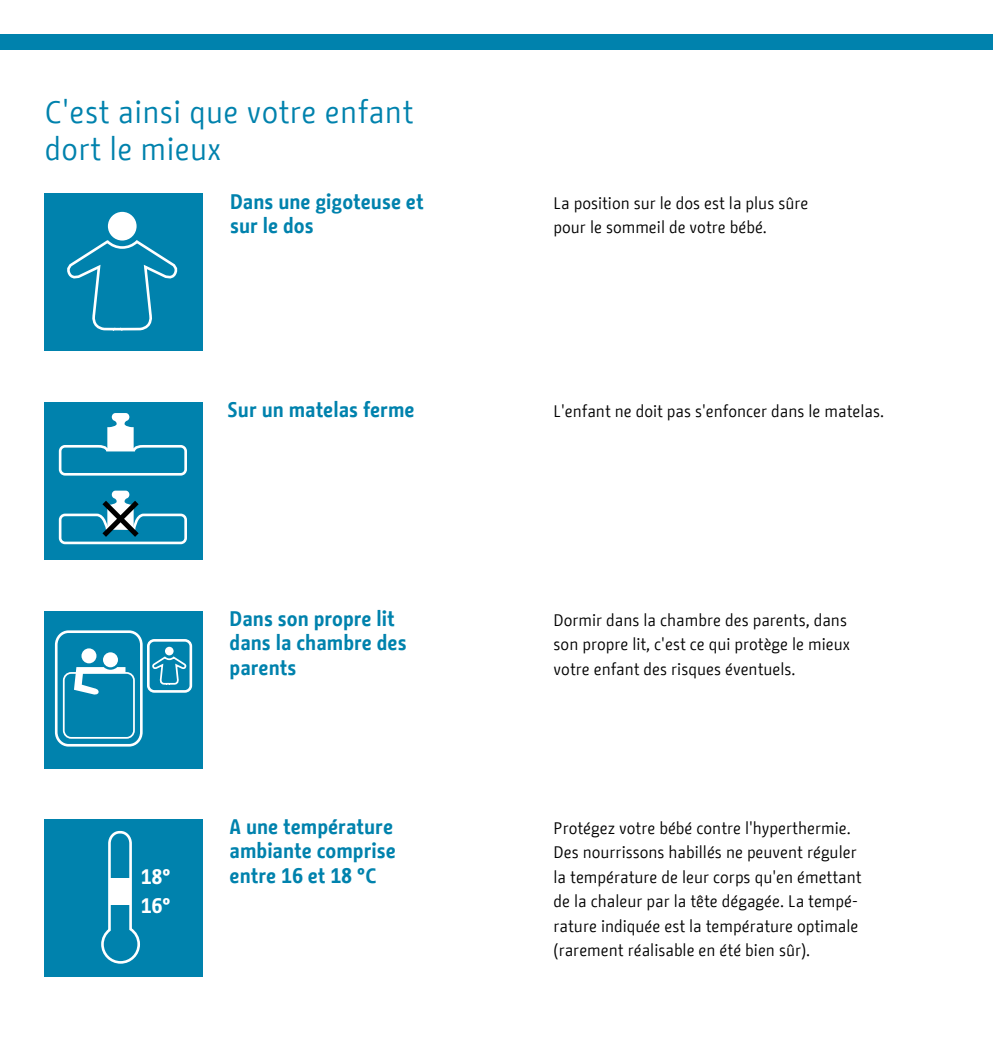
<style>
.page{position:relative;width:993px;height:1042px;background:#fff}
.page>*{position:absolute;margin:0;border:0;box-sizing:border-box;transform-origin:0 0}
.H2_Ueberschrift{font:31.5px/36.8px "BMF Change";letter-spacing:.01em;color:#0082ad}
.P_Fettung{font:700 21px/24.5px "BMF Change";color:#0082ad}
.t1{font:700 21px/29.2px "BMF Change";color:#fff}
.P_Brottext{font:16.62px/24.5px "BMF Change";color:#000}
</style>
<div class="page">
<div style="left:0;top:34px;width:496px;height:16px;background:#0082ad"></div>
<div style="left:496px;top:34px;width:496px;height:16px;background:#0082ad"></div>
<div style="left:45px;top:611px;width:158px;height:158px;background:#0082ad"></div>
<svg style="left:54px;top:630px;width:139px;height:117px"></svg>
<div style="left:63px;top:672px;width:72px;height:67px;border:2px solid #fff;border-radius:7px"></div>
<div style="left:45px;top:402px;width:158px;height:158px;background:#0082ad"></div>
<svg style="left:58px;top:413px;width:129px;height:132px"></svg>
<div style="left:45px;top:193px;width:158px;height:158px;background:#0082ad"></div>
<div style="left:108px;top:212px;width:28px;height:28px;background:#fff;border-radius:50%"></div>
<svg style="left:67px;top:235px;width:111px;height:96px"></svg>
<div style="left:45px;top:819px;width:158px;height:158px;background:#0082ad"></div>
<svg style="left:101px;top:830px;width:39px;height:134px"></svg>
<div style="left:109px;top:878px;width:21px;height:27px;background:#fff"></div>
<h2 class="H2_Ueberschrift" style="left:45px;top:94px;width:370px">C'est ainsi que votre enfant dort le mieux</h2>
<h3 class="P_Fettung" style="left:230px;top:189px;width:195px">Dans une gigoteuse et</h3>
<h3 class="P_Fettung" style="left:230px;top:214px;width:85px">sur le dos</h3>
<h3 class="P_Fettung" style="left:227px;top:398px;width:188px">Sur un matelas ferme</h3>
<p class="t1" style="left:141px;top:862px;width:32px">18°<br>16°</p>
<h3 class="P_Fettung" style="left:229px;top:606px;width:178px">Dans son propre lit dans la chambre des parents</h3>
<h3 class="P_Fettung" style="left:229px;top:814px;width:165px">A une température</h3>
<h3 class="P_Fettung" style="left:229px;top:839px;width:168px">ambiante comprise entre 16 et 18 °C</h3>
<p class="P_Brottext" style="left:553px;top:191px;width:256px">La position sur le dos est la plus sûre pour le sommeil de votre bébé.</p>
<p class="P_Brottext" style="left:553px;top:399px;width:332px">L'enfant ne doit pas s'enfoncer dans le matelas.</p>
<p class="P_Brottext" style="left:553px;top:607px;width:298px">Dormir dans la chambre des parents, dans son propre lit, c'est ce qui protège le mieux votre enfant des risques éventuels.</p>
<p class="P_Brottext" style="left:553px;top:816px;width:309px">Protégez votre bébé contre l'hyperthermie.<br>Des nourrissons habillés ne peuvent réguler la température de leur corps qu'en émettant de la chaleur par la tête dégagée. La tempé&shy;rature indiquée est la température optimale (rarement réalisable en été bien sûr).</p>
</div>
